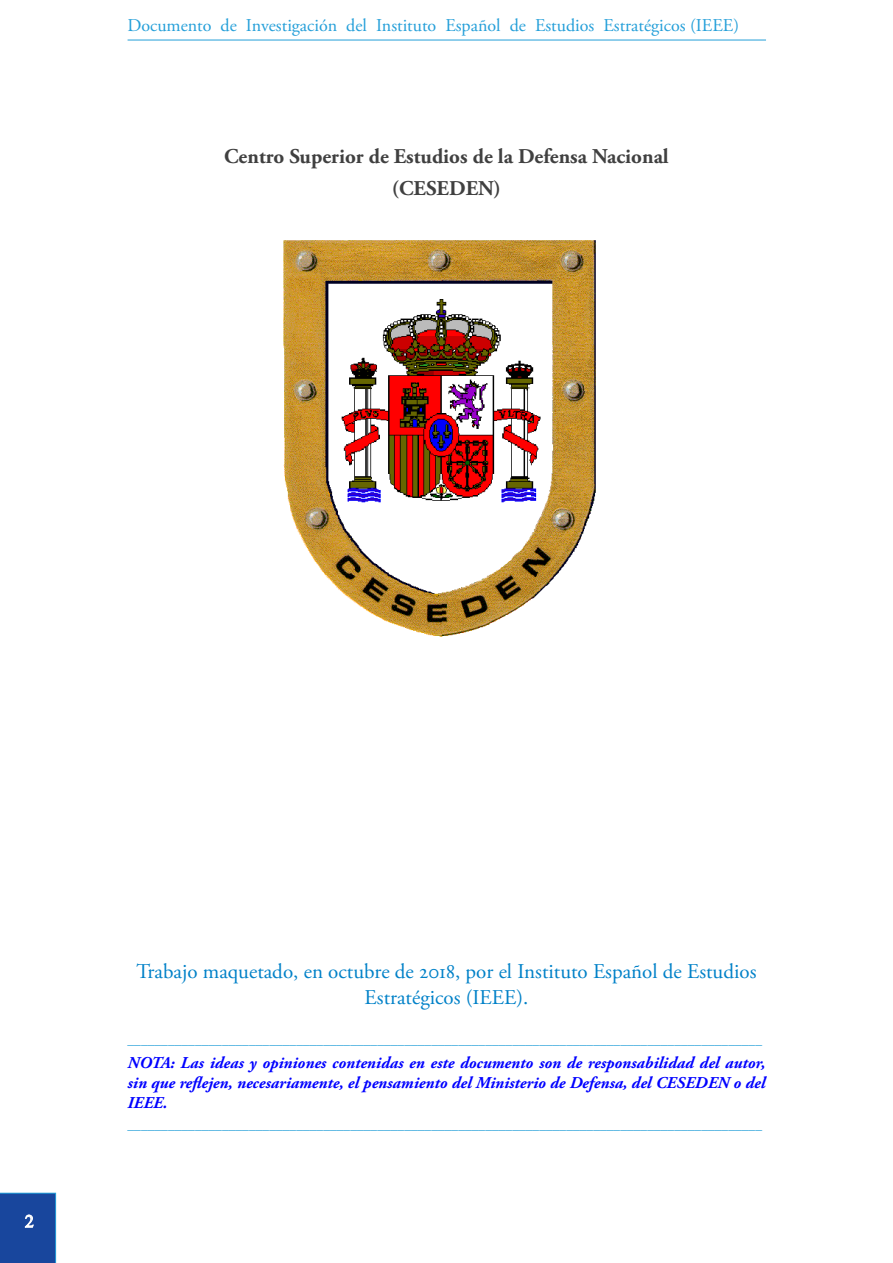
<style>
.page{position:relative;width:893px;height:1263px;background:#fff}
.page>*{position:absolute;margin:0;border:0;box-sizing:border-box;transform-origin:0 0}
.IEEE_TituloTabla{font:21px/25.2px "Adobe Garamond Pro";color:#0081c8;text-align:center}
.IEEE_Autor{font:700 21px "Adobe Garamond Pro";color:#404040}
.t1{font:18px "Adobe Garamond Pro";color:#249fd9}
.t2{font:18px "Times New Roman";color:#fff}
.IEEE_pieFoto{font:italic 700 16.5px/19.8px "Adobe Garamond Pro";color:#00f;text-align:justify}
.IEEE_pieFoto-2{font:700 13.5px "Adobe Garamond Pro";color:#249fd9}
</style>
<div class="page">
<div style="left:0;top:1193px;width:56px;height:70px;background:#18469d"></div>
<hr style="left:128px;top:40px;width:638px;height:1px;background:#249fd9">
<img style="left:283px;top:240px;width:313px;height:397px">
<h2 class="t1" style="left:128px;top:15px;width:613px">Documento de Investigación del Instituto Español de Estudios Estratégicos (IEEE)</h2>
<p class="IEEE_Autor" style="left:224px;top:144px;width:446px">Centro Superior de Estudios de la Defensa Nacional</p>
<p class="IEEE_Autor" style="left:392px;top:176px;width:111px">(CESEDEN)</p>
<p class="t2" style="left:25px;top:1208px;width:10px">2</p>
<p class="IEEE_TituloTabla" style="left:137px;top:960px;width:621px">Trabajo maquetado, en octubre de 2018, por el Instituto Español de Estudios<br>Estratégicos (IEEE).</p>
<p class="IEEE_pieFoto-2" style="left:128px;top:1032px;width:636px">______________________________________________________________________________________________</p>
<p class="IEEE_pieFoto" style="left:128px;top:1054px;width:639px">NOTA: Las ideas y opiniones contenidas en este documento son de responsabilidad del autor, sin que reflejen, necesariamente, el pensamiento del Ministerio de Defensa, del CESEDEN o del IEEE.</p>
<p class="IEEE_pieFoto-2" style="left:128px;top:1116px;width:636px">______________________________________________________________________________________________</p>
</div>
